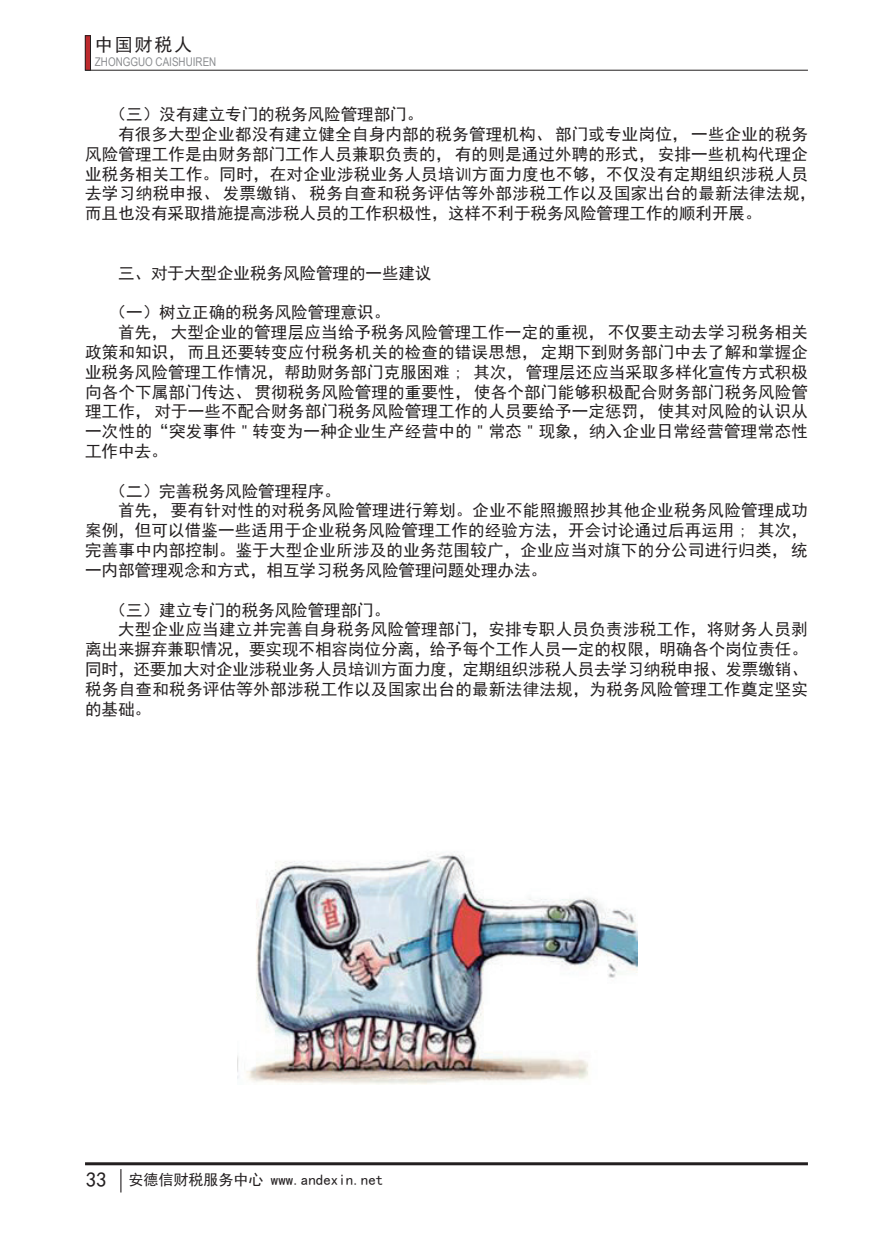
<style>
.page{position:relative;width:893px;height:1234px;background:#fff}
.page>*{position:absolute;margin:0;border:0;box-sizing:border-box;transform-origin:0 0}
.t1{font:18px "Sim Hei";letter-spacing:.1em;color:#231f20}
.t2{font:16.5px "Sim Hei";letter-spacing:.01em;color:#231f20}
.t3{font:15px "Sim Hei";color:#231f20}
.t4{font:12px "Arial Narrow";color:#8b8d90}
.s1{font-size:21px}
</style>
<div class="page">
<hr style="left:85px;top:70px;width:723px;height:1px;background:#231f20">
<div style="left:85px;top:36px;width:5px;height:34px;background:#bd2a2d"></div>
<div style="left:85px;top:35px;width:6px;height:35px;border:1px solid #231f20"></div>
<svg style="left:120px;top:1169px;width:1px;height:23px"></svg>
<hr style="left:85px;top:1161px;width:723px;height:3px;background:#231f20">
<img style="left:238px;top:851px;width:399px;height:232px">
<p class="t1" style="left:95px;top:35px;width:99px">中国财税人</p>
<p class="t4" style="left:95px;top:53px;width:123px">ZHONGGUO CAISHUIREN</p>
<p class="t2" style="left:110px;top:106px;width:315px">（三）没有建立专门的税务风险管理部门。</p>
<p class="t2" style="left:118px;top:126px;width:691px">有很多大型企业都没有建立健全自身内部的税务管理机构、 部门或专业岗位， 一些企业的税务</p>
<p class="t2" style="left:85px;top:146px;width:724px">风险管理工作是由财务部门工作人员兼职负责的， 有的则是通过外聘的形式， 安排一些机构代理企</p>
<p class="t2" style="left:85px;top:165px;width:725px">业税务相关工作。同时，在对企业涉税业务人员培训方面力度也不够，不仅没有定期组织涉税人员</p>
<p class="t2" style="left:85px;top:185px;width:733px">去学习纳税申报、 发票缴销、 税务自查和税务评估等外部涉税工作以及国家出台的最新法律法规，</p>
<p class="t2" style="left:85px;top:205px;width:678px">而且也没有采取措施提高涉税人员的工作积极性，这样不利于税务风险管理工作的顺利开展。</p>
<p class="t2" style="left:118px;top:264px;width:315px">三、对于大型企业税务风险管理的一些建议</p>
<p class="t2" style="left:110px;top:304px;width:282px">（一）树立正确的税务风险管理意识。</p>
<p class="t2" style="left:118px;top:324px;width:691px">首先， 大型企业的管理层应当给予税务风险管理工作一定的重视， 不仅要主动去学习税务相关</p>
<p class="t2" style="left:85px;top:344px;width:724px">政策和知识， 而且还要转变应付税务机关的检查的错误思想， 定期下到财务部门中去了解和掌握企</p>
<p class="t2" style="left:85px;top:363px;width:724px">业税务风险管理工作情况，帮助财务部门克服困难 ; 其次， 管理层还应当采取多样化宣传方式积极</p>
<p class="t2" style="left:85px;top:383px;width:724px">向各个下属部门传达、 贯彻税务风险管理的重要性， 使各个部门能够积极配合财务部门税务风险管</p>
<p class="t2" style="left:85px;top:403px;width:724px">理工作， 对于一些不配合财务部门税务风险管理工作的人员要给予一定惩罚， 使其对风险的认识从</p>
<p class="t2" style="left:85px;top:423px;width:724px">一次性的“突发事件 " 转变为一种企业生产经营中的 " 常态 " 现象，纳入企业日常经营管理常态性</p>
<p class="t2" style="left:85px;top:443px;width:84px">工作中去。</p>
<p class="t2" style="left:110px;top:482px;width:232px">（二）完善税务风险管理程序。</p>
<p class="t2" style="left:118px;top:502px;width:691px">首先， 要有针对性的对税务风险管理进行筹划。企业不能照搬照抄其他企业税务风险管理成功</p>
<p class="t2" style="left:85px;top:522px;width:724px">案例，但可以借鉴一些适用于企业税务风险管理工作的经验方法，开会讨论通过后再运用 ; 其次，</p>
<p class="t2" style="left:85px;top:542px;width:724px">完善事中内部控制。鉴于大型企业所涉及的业务范围较广，企业应当对旗下的分公司进行归类， 统</p>
<p class="t2" style="left:85px;top:561px;width:463px">一内部管理观念和方式，相互学习税务风险管理问题处理办法。</p>
<p class="t2" style="left:110px;top:601px;width:282px">（三）建立专门的税务风险管理部门。</p>
<p class="t2" style="left:118px;top:621px;width:691px">大型企业应当建立并完善自身税务风险管理部门，安排专职人员负责涉税工作，将财务人员剥</p>
<p class="t2" style="left:85px;top:641px;width:724px">离出来摒弃兼职情况，要实现不相容岗位分离，给予每个工作人员一定的权限，明确各个岗位责任。</p>
<p class="t2" style="left:85px;top:660px;width:724px">同时，还要加大对企业涉税业务人员培训方面力度，定期组织涉税人员去学习纳税申报、发票缴销、</p>
<p class="t2" style="left:85px;top:680px;width:725px">税务自查和税务评估等外部涉税工作以及国家出台的最新法律法规，为税务风险管理工作奠定坚实</p>
<p class="t2" style="left:85px;top:700px;width:67px">的基础。</p>
<p class="t3" style="left:86px;top:1171px;width:299px"><span class="s1">33</span> 安德信财税服务中心 www.andexin.net</p>
</div>
